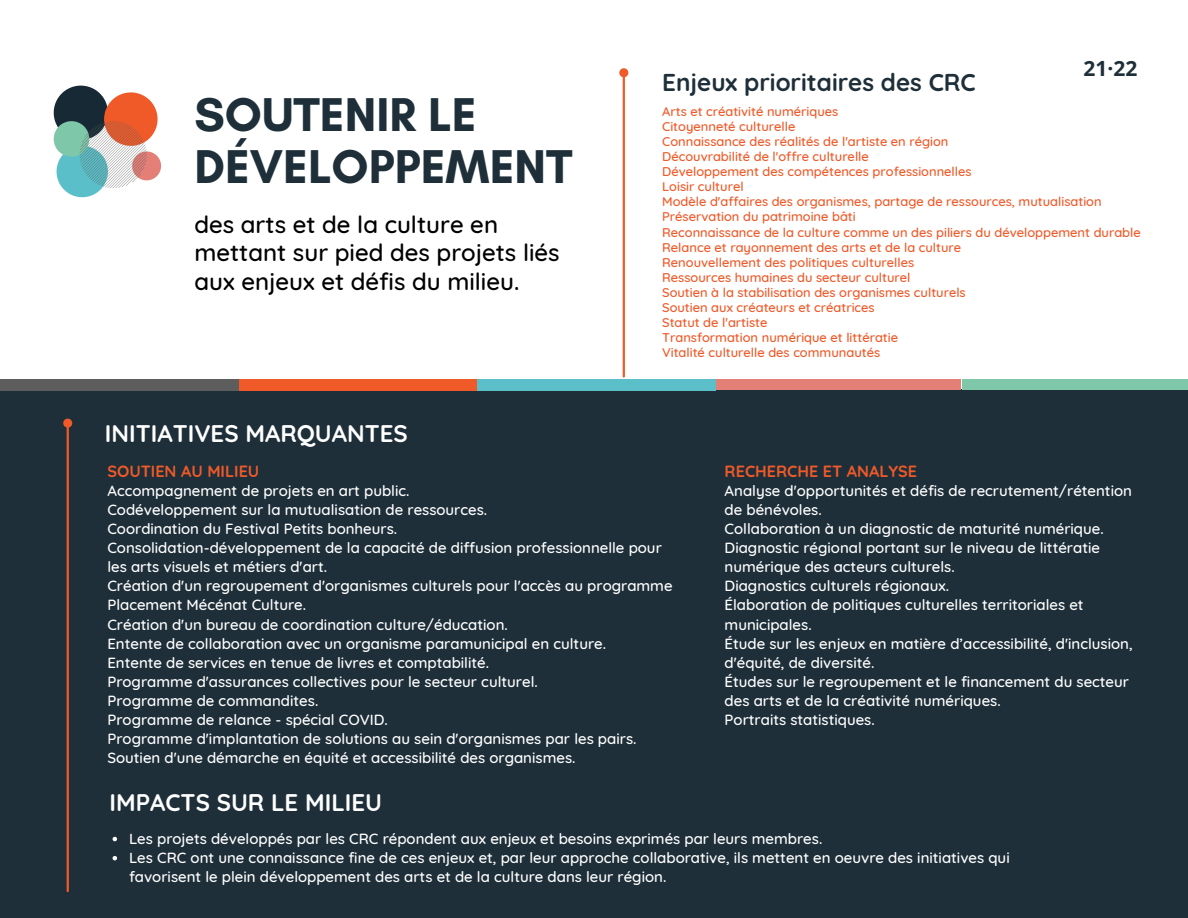
<style>
.page{position:relative;width:1188px;height:918px;background:#fff}
.page>*{position:absolute;margin:0;border:0;box-sizing:border-box;transform-origin:0 0}
.t1{font:700 48.3px/52.8px "Glacial Indifference";color:#1e2f39}
.t2{font:700 24.3px "Quicksand";color:#1e2f39}
.t3{font:500 24px/28px "Quicksand";color:#000}
.t4{font:700 24px "Quicksand";color:#fff}
.t5{font:700 21px "Open Sans";color:#1e2f39}
.t6{font:700 16.2px "Quicksand";color:#f05a29}
.t7{font:500 15px/19px "Quicksand";color:#fff}
.t8{font:500 12.9px/15px "Quicksand";color:#f05a29}
</style>
<div class="page">
<div style="left:0;top:389px;width:1188px;height:529px;background:#1e2f39"></div>
<svg style="left:54px;top:86px;width:107px;height:111px"></svg>
<div style="left:0;top:379px;width:238px;height:11px;background:#5d5d5d"></div>
<hr style="left:67px;top:428px;width:2px;height:463px;background:#f05a29">
<svg style="left:63px;top:418px;width:10px;height:11px"></svg>
<div style="left:715px;top:380px;width:246px;height:10px;background:#e47f78"></div>
<div style="left:962px;top:380px;width:226px;height:10px;background:#7ec7a9"></div>
<div style="left:239px;top:379px;width:238px;height:11px;background:#f05a29"></div>
<div style="left:478px;top:379px;width:238px;height:11px;background:#5abfc8"></div>
<hr style="left:623px;top:77px;width:2px;height:300px;background:#f05a29">
<svg style="left:619px;top:68px;width:10px;height:11px"></svg>
<svg style="left:113px;top:837px;width:4px;height:4px"></svg>
<svg style="left:113px;top:856px;width:4px;height:4px"></svg>
<h1 class="t1" style="left:194px;top:87px;width:380px">SOUTENIR LE<br>DÉVELOPPEMENT</h1>
<h3 class="t3" style="left:194px;top:210px;width:367px">des arts et de la culture en mettant sur pied des projets liés aux enjeux et défis du milieu.</h3>
<h3 class="t4" style="left:105px;top:418px;width:305px">INITIATIVES MARQUANTES</h3>
<h2 class="t2" style="left:662px;top:67px;width:315px">Enjeux prioritaires des CRC</h2>
<h3 class="t5" style="left:1084px;top:54px;width:55px">21·22</h3>
<p class="t8" style="left:662px;top:104px;width:480px">Arts et créativité numériques<br>Citoyenneté culturelle<br>Connaissance des réalités de l'artiste en région<br>Découvrabilité de l'offre culturelle<br>Développement des compétences professionnelles<br>Loisir culturel<br>Modèle d'affaires des organismes, partage de ressources, mutualisation Préservation du patrimoine bâti<br>Reconnaissance de la culture comme un des piliers du développement durable Relance et rayonnement des arts et de la culture<br>Renouvellement des politiques culturelles<br>Ressources humaines du secteur culturel<br>Soutien à la stabilisation des organismes culturels<br>Soutien aux créateurs et créatrices<br>Statut de l'artiste<br>Transformation numérique et littératie<br>Vitalité culturelle des communautés</p>
<p class="t6" style="left:107px;top:460px;width:153px">SOUTIEN AU MILIEU</p>
<p class="t7" style="left:107px;top:481px;width:567px">Accompagnement de projets en art public.<br>Codéveloppement sur la mutualisation de ressources.<br>Coordination du Festival Petits bonheurs.<br>Consolidation-développement de la capacité de diffusion professionnelle pour les arts visuels et métiers d'art.<br>Création d'un regroupement d'organismes culturels pour l'accès au programme Placement Mécénat Culture.<br>Création d'un bureau de coordination culture/éducation.<br>Entente de collaboration avec un organisme paramunicipal en culture.<br>Entente de services en tenue de livres et comptabilité.<br>Programme d'assurances collectives pour le secteur culturel.<br>Programme de commandites.<br>Programme de relance - spécial COVID.<br>Programme d'implantation de solutions au sein d'organismes par les pairs.<br>Soutien d'une démarche en équité et accessibilité des organismes.</p>
<p class="t6" style="left:725px;top:460px;width:194px">RECHERCHE ET ANALYSE</p>
<p class="t7" style="left:725px;top:481px;width:410px">Analyse d'opportunités et défis de recrutement/rétention de bénévoles.<br>Collaboration à un diagnostic de maturité numérique.<br>Diagnostic régional portant sur le niveau de littératie numérique des acteurs culturels.<br>Diagnostics culturels régionaux.<br>Élaboration de politiques culturelles territoriales et municipales.<br>Étude sur les enjeux en matière d’accessibilité, d'inclusion, d'équité, de diversité.<br>Études sur le regroupement et le financement du secteur des arts et de la créativité numériques.<br>Portraits statistiques.</p>
<h3 class="t4" style="left:110px;top:787px;width:274px">IMPACTS SUR LE MILIEU</h3>
<p class="t7" style="left:129px;top:828px;width:882px">Les projets développés par les CRC répondent aux enjeux et besoins exprimés par leurs membres.<br>Les CRC ont une connaissance fine de ces enjeux et, par leur approche collaborative, ils mettent en oeuvre des initiatives qui favorisent le plein développement des arts et de la culture dans leur région.</p>
</div>
